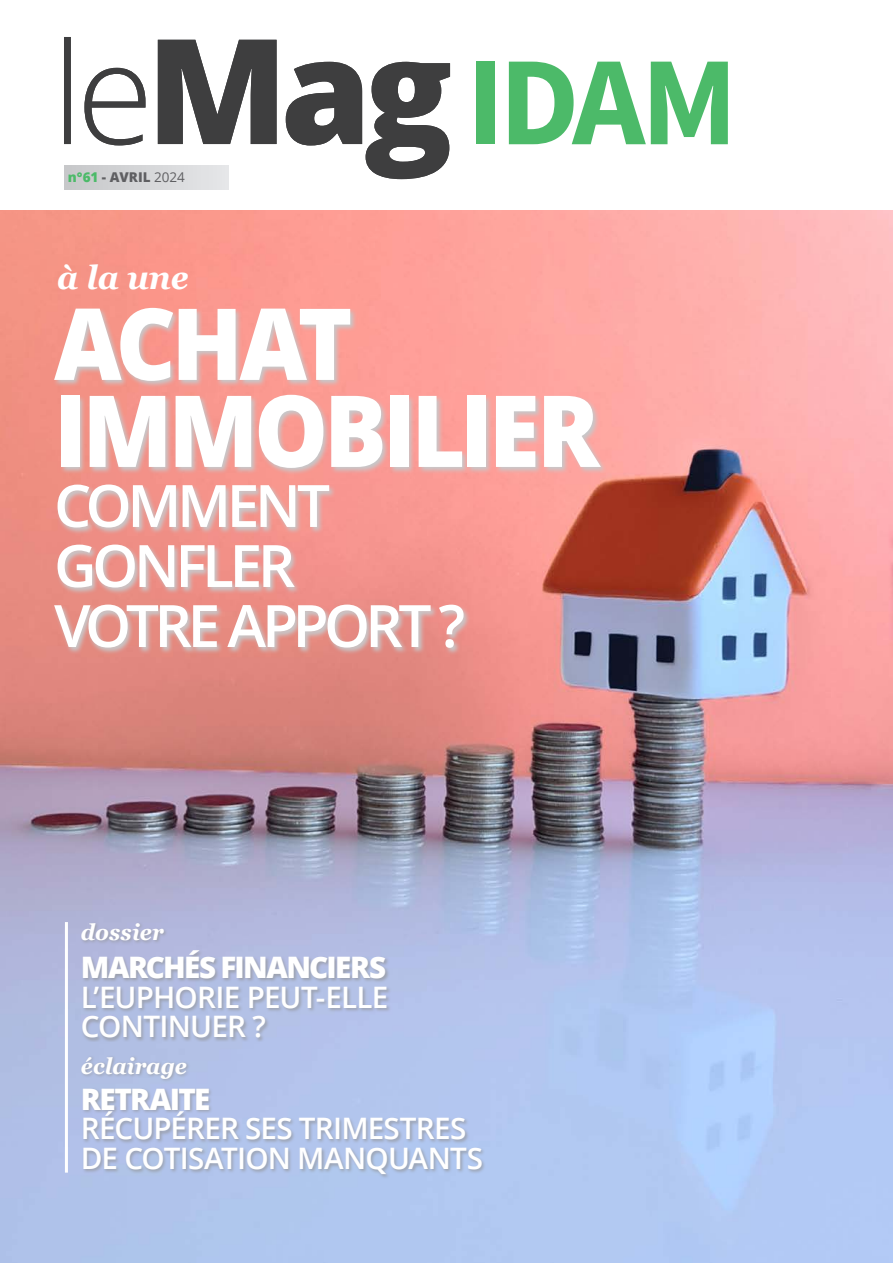
<style>
.page{position:relative;width:893px;height:1263px;background:#fff}
.page>*{position:absolute;margin:0;border:0;box-sizing:border-box;transform-origin:0 0}
.TXT_COURANT{font:700 126.75px "Source Sans Pro";color:#4cba69}
.TEXTE_SOMMAIRE{font:800 99.45px/87px "Open Sans";letter-spacing:-.045em;color:#fff;scale:.93 1}
.TEXTE_SOMMAIRE-2{font:600 58.5px/60px "Open Sans";letter-spacing:-.075em;color:#fff}
.TEXTE_SOMMAIRE-3{font:italic 700 33px "Georgia";color:#fff}
.t1{font:600 29.55px/29.5px "Open Sans";letter-spacing:-.025em;color:#fff;text-align:justify}
.TEXTE_SOMMAIRE-4{font:italic 700 22.5px "Georgia";color:#fff}
.t2{font:800 13.5px "Open Sans";color:#5f5f62}
.s1{color:#4cba69}
.s2{font-weight:400}
.s3{font-weight:800}
</style>
<div class="page">
<img style="left:1px;top:210px;width:892px;height:1053px">
<div style="left:80px;top:921px;width:311px;height:121px;background:#939598;opacity:.7"></div>
<hr style="left:65px;top:922px;width:3px;height:250px;background:#fff">
<svg style="left:52px;top:307px;width:555px;height:348px;background:#e5a19c"></svg>
<div style="left:80px;top:1055px;width:406px;height:124px;background:#939598;opacity:.7"></div>
<div style="left:64px;top:165px;width:164px;height:24px;background:linear-gradient(to right,#c6c7c9,#e5e6e8)"></div>
<svg style="left:64px;top:37px;width:386px;height:142px"></svg>
<p class="t2" style="left:68px;top:167px;width:119px"><span class="s1">n°61</span> - AVRIL <span class="s2">2024</span></p>
<p class="TEXTE_SOMMAIRE-3" style="left:57px;top:253px;width:133px">à la une</p>
<p class="TXT_COURANT" style="left:467px;top:16px;width:272px">IDAM</p>
<p class="TEXTE_SOMMAIRE" style="left:54px;top:295px;width:588px">ACHAT<br>IMMOBILIER</p>
<p class="TEXTE_SOMMAIRE-2" style="left:54px;top:474px;width:412px">COMMENT<br>GONFLER<br>VOTRE APPORT ?</p>
<p class="TEXTE_SOMMAIRE-4" style="left:81px;top:915px;width:85px">dossier</p>
<p class="t1" style="left:81px;top:952px;width:309px"><span class="s3">MARCHÉS FINANCIERS </span>L’EUPHORIE PEUT-ELLE CONTINUER ?</p>
<p class="TEXTE_SOMMAIRE-4" style="left:81px;top:1049px;width:107px">éclairage</p>
<p class="t1" style="left:81px;top:1083px;width:387px"><span class="s3">RETRAITE<br></span>RÉCUPÉRER SES TRIMESTRES</p>
<p class="t1" style="left:81px;top:1143px;width:404px">DE COTISATION MANQUANTS</p>
</div>
